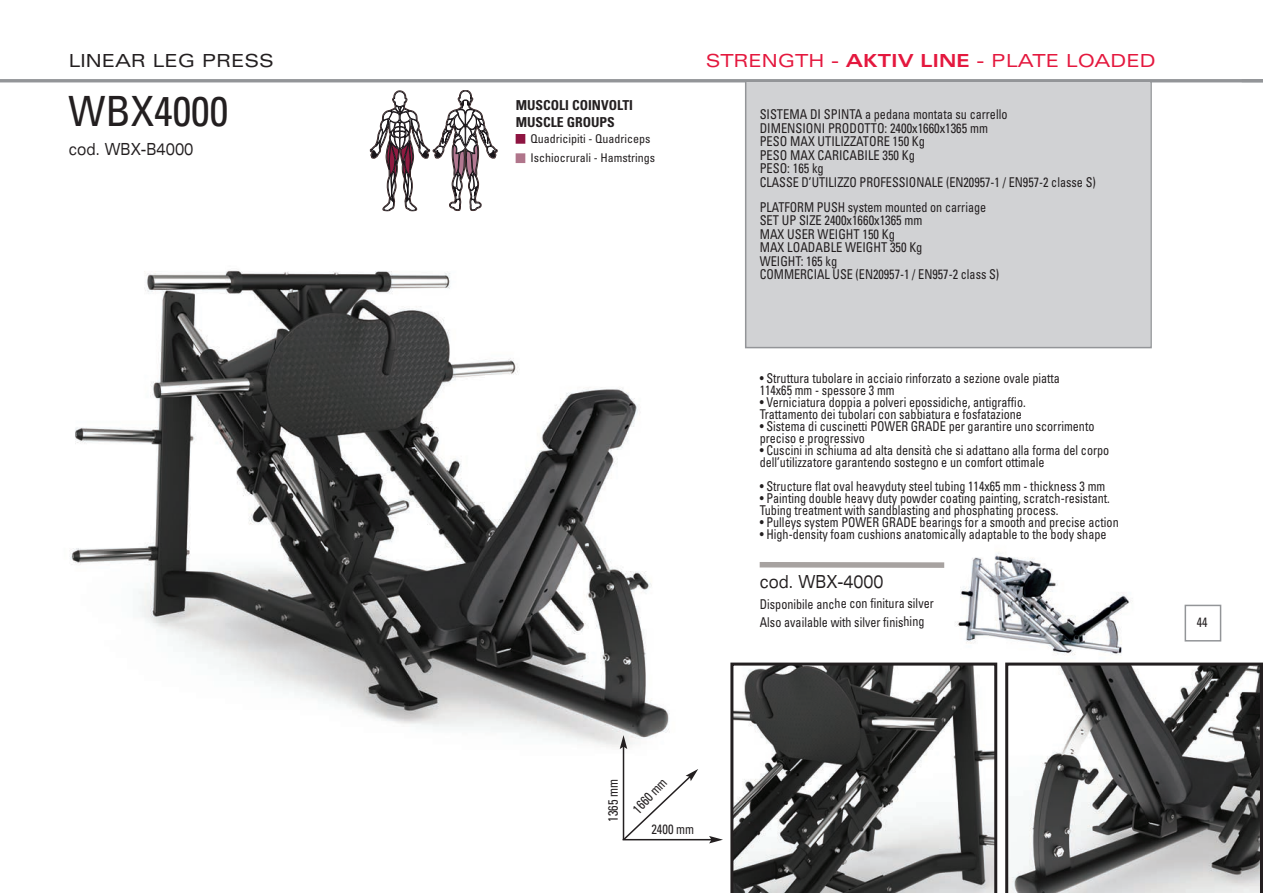
<style>
.page{position:relative;width:1263px;height:893px;background:#fff}
.page>*{position:absolute;margin:0;border:0;box-sizing:border-box;transform-origin:0 0}
.t1{font:condensed 41.7px "Univers LT Std";color:#231f20}
.t2{font:expanded 18px "Univers LT Std";color:#e4183e}
.t3{font:expanded 18px "Univers LT Std";color:#231f20}
.t4{font:expanded 18px "Univers LT Std";color:#231f20;scale:.75 1}
.t5{font:expanded 16.65px "Univers LT Std";color:#231f20;scale:.75 1}
.t6{font:700 condensed 13.65px "Univers LT Std";color:#231f20}
.t7{font:condensed 13.5px/12px "Univers LT Std";color:#231f20;scale:.9 1}
.t8{font:condensed 13.5px "Univers LT Std";color:#231f20;scale:.92 1}
.t9{font:condensed 12px "Univers LT Std";color:#231f20}
.s1{font-weight:700}
</style>
<div class="page">
<img style="left:70px;top:211px;width:734px;height:558px">
<img style="left:954px;top:553px;width:190px;height:119px">
<div style="left:1184px;top:605px;width:37px;height:36px;border:2px solid #939598"></div>
<svg style="left:1005px;top:663px;width:258px;height:230px"></svg>
<svg style="left:730px;top:663px;width:267px;height:230px"></svg>
<hr style="left:0;top:79px;width:1263px;height:3px;background:#939598">
<div style="left:746px;top:82px;width:404px;height:265px;background:#d1d2d4"></div>
<div style="left:745px;top:80px;width:407px;height:268px;border:2px solid #939598"></div>
<div style="left:760px;top:562px;width:184px;height:6px;background:#a7a2a0"></div>
<svg style="left:622px;top:769px;width:76px;height:72px"></svg>
<hr style="left:623px;top:746px;width:1px;height:94px;background:#231f20">
<svg style="left:620px;top:735px;width:7px;height:14px"></svg>
<hr style="left:623px;top:839px;width:89px;height:1px;background:#231f20">
<svg style="left:709px;top:836px;width:14px;height:7px"></svg>
<svg style="left:370px;top:90px;width:128px;height:121px"></svg>
<div style="left:516px;top:134px;width:9px;height:10px;background:#8e1441"></div>
<div style="left:516px;top:153px;width:9px;height:10px;background:#b0758b"></div>
<p class="t3" style="left:69px;top:50px;width:207px">LINEAR LEG PRESS</p>
<p class="t1" style="left:69px;top:96px;width:161px">WBX4000</p>
<p class="t5" style="left:69px;top:139px;width:168px">cod. WBX-B4000</p>
<p class="t6" style="left:516px;top:98px;width:119px">MUSCOLI COINVOLTI</p>
<p class="t6" style="left:516px;top:114px;width:101px">MUSCLE GROUPS</p>
<p class="t9" style="left:530px;top:134px;width:121px">Quadricipiti - Quadriceps</p>
<p class="t9" style="left:530px;top:154px;width:126px">Ischiocrurali - Hamstrings</p>
<p class="t2" style="left:706px;top:50px;width:451px">STRENGTH - <span class="s1">AKTIV LINE</span> - PLATE LOADED</p>
<p class="t8" style="left:760px;top:110px;width:271px">SISTEMA DI SPINTA a pedana montata su carrello</p>
<p class="t8" style="left:760px;top:123px;width:250px">DIMENSIONI PRODOTTO: 2400x1660x1365 mm</p>
<p class="t8" style="left:760px;top:137px;width:181px">PESO MAX UTILIZZATORE 150 Kg</p>
<p class="t8" style="left:760px;top:150px;width:170px">PESO MAX CARICABILE 350 Kg</p>
<p class="t8" style="left:760px;top:164px;width:71px">PESO: 165 kg</p>
<p class="t7" style="left:760px;top:177px;width:375px">CLASSE D’UTILIZZO PROFESSIONALE (EN20957-1 / EN957-2 classe S)</p>
<p class="t7" style="left:760px;top:202px;width:253px">PLATFORM PUSH system mounted on carriage</p>
<p class="t8" style="left:760px;top:216px;width:178px">SET UP SIZE 2400x1660x1365 mm</p>
<p class="t8" style="left:760px;top:229px;width:148px">MAX USER WEIGHT 150 Kg</p>
<p class="t8" style="left:760px;top:243px;width:178px">MAX LOADABLE WEIGHT 350 Kg</p>
<p class="t8" style="left:760px;top:256px;width:86px">WEIGHT: 165 kg</p>
<p class="t7" style="left:760px;top:270px;width:268px">COMMERCIAL USE (EN20957-1 / EN957-2 class S)</p>
<p class="t7" style="left:760px;top:374px;width:335px">• Struttura tubolare in acciaio rinforzato a sezione ovale piatta</p>
<p class="t7" style="left:760px;top:386px;width:151px">114x65 mm - spessore 3 mm</p>
<p class="t7" style="left:760px;top:398px;width:297px">• Verniciatura doppia a polveri epossidiche, antigraffio.</p>
<p class="t7" style="left:760px;top:410px;width:293px">Trattamento dei tubolari con sabbiatura e fosfatazione</p>
<p class="t7" style="left:760px;top:422px;width:373px">• Sistema di cuscinetti POWER GRADE per garantire uno scorrimento</p>
<p class="t7" style="left:760px;top:434px;width:118px">preciso e progressivo</p>
<p class="t7" style="left:760px;top:446px;width:390px">• Cuscini in schiuma ad alta densità che si adattano alla forma del corpo dell’utilizzatore garantendo sostegno e un comfort ottimale</p>
<p class="t7" style="left:760px;top:482px;width:385px">• Structure flat oval heavyduty steel tubing 114x65 mm - thickness 3 mm</p>
<p class="t7" style="left:760px;top:494px;width:391px">• Painting double heavy duty powder coating painting, scratch-resistant.</p>
<p class="t7" style="left:760px;top:506px;width:333px">Tubing treatment with sandblasting and phosphating process.</p>
<p class="t7" style="left:760px;top:518px;width:400px">• Pulleys system POWER GRADE bearings for a smooth and precise action</p>
<p class="t7" style="left:760px;top:530px;width:387px">• High-density foam cushions anatomically adaptable to the body shape</p>
<p class="t4" style="left:760px;top:571px;width:166px">cod. WBX-4000</p>
<p class="t7" style="left:760px;top:599px;width:195px">Disponibile anche con finitura silver</p>
<p class="t7" style="left:760px;top:617px;width:184px">Also available with silver finishing</p>
<p class="t7" style="left:1197px;top:617px;width:13px">44</p>
<p class="t8" style="left:608px;top:822px;width:48px;rotate:-90deg">1365 mm</p>
<p class="t8" style="left:632px;top:808px;width:48px;rotate:-47deg">1660 mm</p>
<p class="t8" style="left:651px;top:824px;width:48px">2400 mm</p>
</div>
